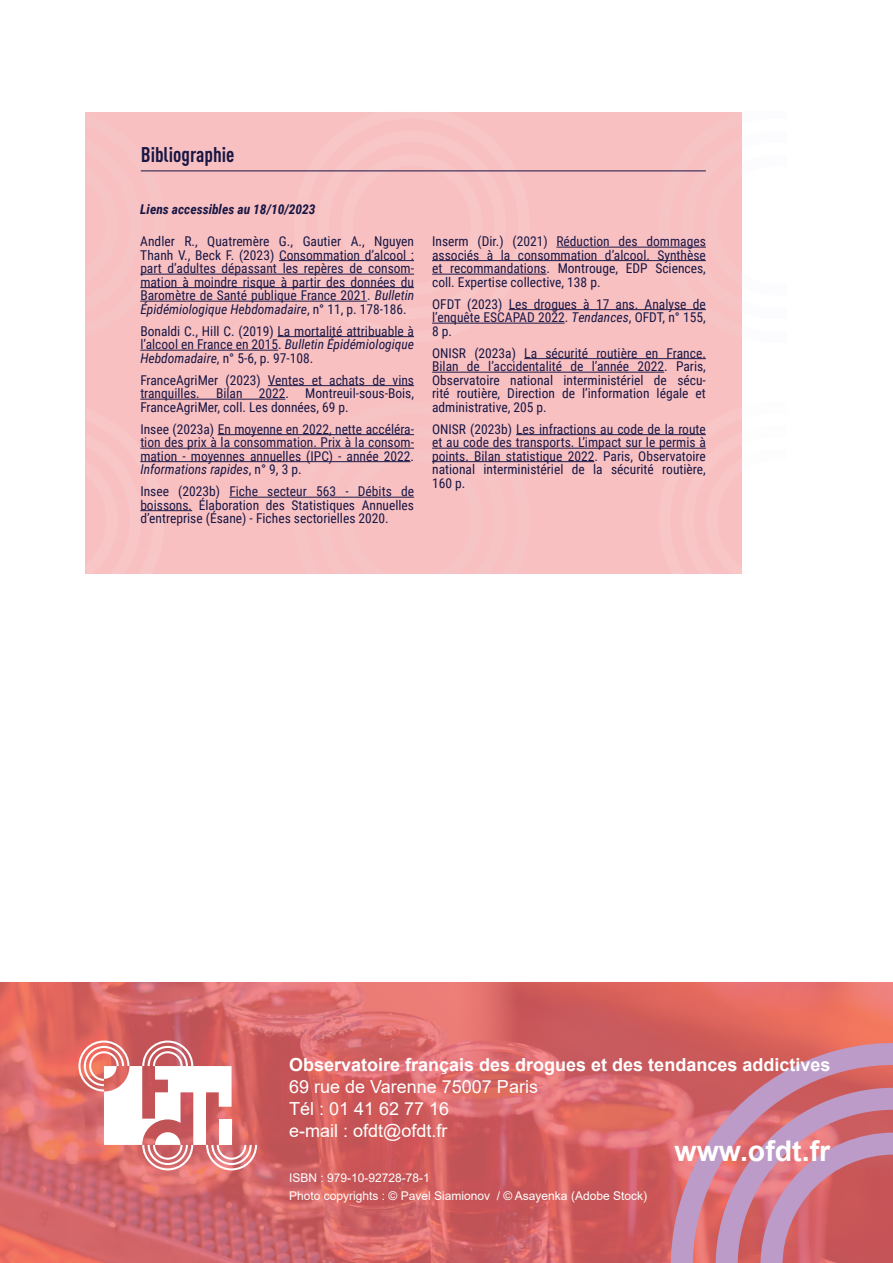
<style>
.page{position:relative;width:893px;height:1263px;background:#fff}
.page>*{position:absolute;margin:0;border:0;box-sizing:border-box;transform-origin:0 0}
.t1{font:700 28.5px "Arial";color:#fff}
.t2{font:700 condensed 21px "DIN Pro";color:#171745}
.t3{font:18px/22.2px "Arial";color:#fff}
.t4{font:700 18px "Arial";color:#fff}
.t5{font:13.5px/13.5px "Roboto Condensed";color:#1b1948;text-align:justify}
.t6{font:13.5px/13.5px "Roboto Condensed";color:#171745;text-align:justify}
.t7{font:italic 700 13.5px "Roboto Condensed";color:#171745}
.t8{font:12px/18px "Arial";color:#fff}
.s1{color:#171745}
.s2{font-style:italic;color:#171745}
.s3{color:#1b1948}
</style>
<div class="page">
<div style="left:85px;top:112px;width:657px;height:462px;background:#f9c0c1"></div>
<svg style="left:659px;top:170px;width:47px;height:141px"></svg>
<svg style="left:294px;top:434px;width:236px;height:64px"></svg>
<svg style="left:140px;top:170px;width:25px;height:131px"></svg>
<svg style="left:659px;top:435px;width:47px;height:13px"></svg>
<svg style="left:294px;top:170px;width:236px;height:168px"></svg>
<svg style="left:318px;top:170px;width:188px;height:149px"></svg>
<svg style="left:140px;top:447px;width:25px;height:65px"></svg>
<hr style="left:141px;top:171px;width:565px;height:1px;background:#1a1546">
<hr style="left:279px;top:260px;width:135px;height:1px;background:#1b1948">
<hr style="left:140px;top:274px;width:274px;height:1px;background:#1b1948">
<hr style="left:140px;top:287px;width:274px;height:1px;background:#1b1948">
<hr style="left:140px;top:301px;width:227px;height:1px;background:#1b1948">
<hr style="left:277px;top:336px;width:137px;height:1px;background:#1b1948">
<hr style="left:140px;top:350px;width:138px;height:1px;background:#1b1948">
<hr style="left:268px;top:385px;width:146px;height:1px;background:#1b1948">
<hr style="left:140px;top:399px;width:145px;height:1px;background:#1b1948">
<hr style="left:218px;top:434px;width:196px;height:1px;background:#1b1948">
<hr style="left:140px;top:448px;width:274px;height:1px;background:#1b1948">
<hr style="left:140px;top:461px;width:271px;height:1px;background:#1b1948">
<hr style="left:229px;top:497px;width:185px;height:1px;background:#1b1948">
<hr style="left:140px;top:510px;width:52px;height:1px;background:#1b1948">
<hr style="left:556px;top:247px;width:150px;height:1px;background:#1b1948">
<hr style="left:432px;top:260px;width:274px;height:1px;background:#1b1948">
<hr style="left:432px;top:274px;width:114px;height:1px;background:#1b1948">
<hr style="left:509px;top:309px;width:197px;height:1px;background:#1b1948">
<hr style="left:432px;top:323px;width:133px;height:1px;background:#1b1948">
<hr style="left:524px;top:358px;width:182px;height:1px;background:#1b1948">
<hr style="left:432px;top:372px;width:232px;height:1px;background:#1b1948">
<hr style="left:516px;top:434px;width:190px;height:1px;background:#1b1948">
<hr style="left:432px;top:448px;width:274px;height:1px;background:#1b1948">
<hr style="left:432px;top:461px;width:162px;height:1px;background:#1b1948">
<svg style="left:0;top:982px;width:893px;height:281px;background:#d56463"></svg>
<svg style="left:0;top:1040px;width:257px;height:223px;background:#dc7e7f"></svg>
<svg style="left:671px;top:1043px;width:222px;height:220px;background:#ce7481"></svg>
<svg style="left:716px;top:1088px;width:177px;height:175px;background:#c97689"></svg>
<h2 class="t2" style="left:141px;top:139px;width:95px">Bibliographie</h2>
<p class="t7" style="left:140px;top:200px;width:177px">Liens accessibles au 18/10/2023</p>
<p class="t5" style="left:140px;top:234px;width:275px"><span class="s1">Andler R., Quatremère G., Gautier A., Nguyen Thanh V., Beck F. (2023)</span> Consommation d’alcool : part d’adultes dépassant les repères de consom&shy;mation à moindre risque à partir des données du Baromètre de Santé publique France 2021<span class="s1">.</span> <span class="s2">Bulletin Épidémiologique Hebdomadaire</span><span class="s1">, n° 11, p. 178-186.</span></p>
<p class="t5" style="left:140px;top:324px;width:275px"><span class="s1">Bonaldi C., Hill C. (2019)</span> La mortalité attribuable à l’alcool en France en 2015<span class="s1">.</span> <span class="s2">Bulletin Épidémiologique Hebdomadaire</span><span class="s1">, n° 5-6, p. 97-108.</span></p>
<p class="t6" style="left:140px;top:373px;width:275px">FranceAgriMer (2023) <span class="s3">Ventes et achats de vins tranquilles. Bilan 2022</span>. Montreuil-sous-Bois, FranceAgriMer, coll. Les données, 69 p.</p>
<p class="t5" style="left:140px;top:422px;width:275px"><span class="s1">Insee (2023a)</span> En moyenne en 2022, nette accéléra&shy;tion des prix à la consommation. Prix à la consom&shy;mation - moyennes annuelles (IPC) - année 2022<span class="s1">.<br></span><span class="s2">Informations rapides</span><span class="s1">, n° 9, 3 p.</span></p>
<p class="t6" style="left:140px;top:484px;width:275px">Insee (2023b) <span class="s3">Fiche secteur 563 - Débits de boissons.</span> Élaboration des Statistiques Annuelles d’entreprise (Ésane) - Fiches sectorielles 2020.</p>
<p class="t5" style="left:432px;top:234px;width:275px"><span class="s1">Inserm (Dir.) (2021)</span> Réduction des dommages associés à la consommation d’alcool. Synthèse et recommandations<span class="s1">. Montrouge, EDP Sciences, coll. Expertise collective, 138 p.</span></p>
<p class="t5" style="left:432px;top:297px;width:275px"><span class="s1">OFDT (2023)</span> Les drogues à 17 ans. Analyse de l’enquête ESCAPAD 2022<span class="s1">.</span> <span class="s2">Tendances</span><span class="s1">, OFDT, n° 155, 8 p.</span></p>
<p class="t6" style="left:432px;top:346px;width:275px">ONISR (2023a) <span class="s3">La sécurité routière en France.<br>Bilan de l’accidentalité de l’année 2022</span>. Paris, Observatoire national interministériel de sécu&shy;rité routière, Direction de l’information légale et administrative, 205 p.</p>
<p class="t5" style="left:432px;top:422px;width:275px"><span class="s1">ONISR (2023b)</span> Les infractions au code de la route et au code des transports. L’impact sur le permis à points. Bilan statistique 2022<span class="s1">. Paris, Observatoire national interministériel de la sécurité routière, 160 p.</span></p>
<h3 class="t4" style="left:289px;top:1051px;width:543px">Observatoire français des drogues et des tendances addictives</h3>
<h3 class="t3" style="left:289px;top:1075px;width:250px">69 rue de Varenne 75007 Paris<br>Tél : 01 41 62 77 16<br>e-mail : ofdt@ofdt.fr</h3>
<p class="t8" style="left:289px;top:1168px;width:359px">ISBN : 979-10-92728-78-1<br>Photo copyrights : © Pavel Siamionov / © Asayenka (Adobe Stock)</p>
<h1 class="t1" style="left:675px;top:1131px;width:157px">www.ofdt.fr</h1>
</div>
